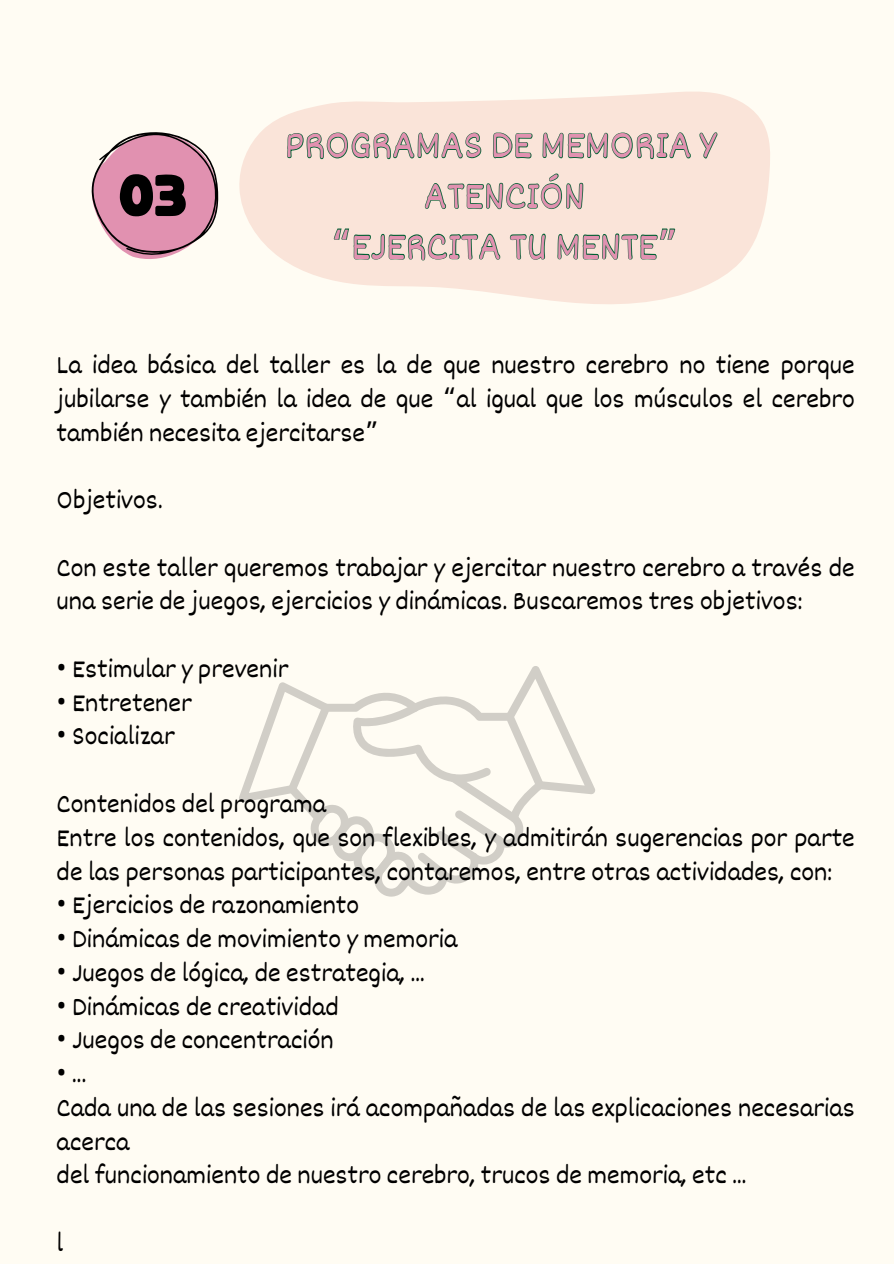
<style>
.page{position:relative;width:894px;height:1264px;background:#fff}
.page>*{position:absolute;margin:0;border:0;box-sizing:border-box;transform-origin:0 0}
.t1{font:57.75px "Funtastic";color:#000}
.t2{font:40.2px/50.7px "Dekko";color:#e191b0;text-align:center}
.t3{font:26.85px/33.8px "Dekko";color:#000}
.s1{font-family:"Noto Sans Gurmukhi"}
.s2{font-family:"Noto Sans"}
</style>
<div class="page">
<div style="left:0;top:0;width:893px;height:1263px;background:#fffcf3"></div>
<svg style="left:239px;top:94px;width:531px;height:185px;fill:#fae4d9"></svg>
<svg style="left:286px;top:91px;width:432px;height:209px;background:#f2e3d7"></svg>
<svg style="left:333px;top:228px;width:17px;height:13px"></svg>
<svg style="left:352px;top:138px;width:306px;height:166px;background:#e0d7c9"></svg>
<svg style="left:658px;top:227px;width:17px;height:13px"></svg>
<svg style="left:91px;top:132px;width:127px;height:127px"></svg>
<svg style="left:239px;top:666px;width:356px;height:230px"></svg>
<h1 class="t1" style="left:120px;top:169px;width:70px">03</h1>
<p class="t2" style="left:285px;top:118px;width:432px">PROGRAMAS DE MEMORIA Y<br>ATENCIÓN<br><span class="s1">“</span>EJERCITA TU MENTE<span class="s1">”</span></p>
<p class="t3" style="left:57px;top:347px;width:799px;text-align:justify">La idea básica del taller es la de que nuestro cerebro no tiene porque jubilarse y también la idea de que <span class="s1">“</span>al igual que los músculos el cerebro también necesita ejercitarse<span class="s1">”</span></p>
<p class="t3" style="left:57px;top:482px;width:108px">Objetivos.</p>
<p class="t3" style="left:57px;top:549px;width:799px">Con este taller queremos trabajar y ejercitar nuestro cerebro a través de una serie de juegos, ejercicios y dinámicas. Buscaremos tres objetivos:</p>
<p class="t3" style="left:57px;top:650px;width:233px"><span class="s2">•</span> Estimular y prevenir</p>
<p class="t3" style="left:57px;top:684px;width:136px"><span class="s2">•</span> Entretener</p>
<p class="t3" style="left:57px;top:718px;width:119px"><span class="s2">•</span> Socializar</p>
<p class="t3" style="left:57px;top:785px;width:271px">Contenidos del programa</p>
<p class="t3" style="left:57px;top:819px;width:799px">Entre los contenidos, que son flexibles, y admitirán sugerencias por parte de las personas participantes, contaremos, entre otras actividades, con:</p>
<p class="t3" style="left:57px;top:887px;width:304px"><span class="s2">•</span> Ejercicios de razonamiento</p>
<p class="t3" style="left:57px;top:920px;width:402px"><span class="s2">•</span> Dinámicas de movimiento y memoria</p>
<p class="t3" style="left:57px;top:954px;width:370px"><span class="s2">•</span> Juegos de lógica, de estrategia, ...</p>
<p class="t3" style="left:57px;top:988px;width:284px"><span class="s2">•</span> Dinámicas de creatividad</p>
<p class="t3" style="left:57px;top:1022px;width:278px"><span class="s2">•</span> Juegos de concentración</p>
<p class="t3" style="left:57px;top:1055px;width:31px"><span class="s2">•</span> ...</p>
<p class="t3" style="left:57px;top:1089px;width:799px">Cada una de las sesiones irá acompañadas de las explicaciones necesarias acerca</p>
<p class="t3" style="left:57px;top:1157px;width:691px">del funcionamiento de nuestro cerebro, trucos de memoria, etc ...</p>
<p class="t3" style="left:57px;top:1224px;width:8px">l</p>
</div>
